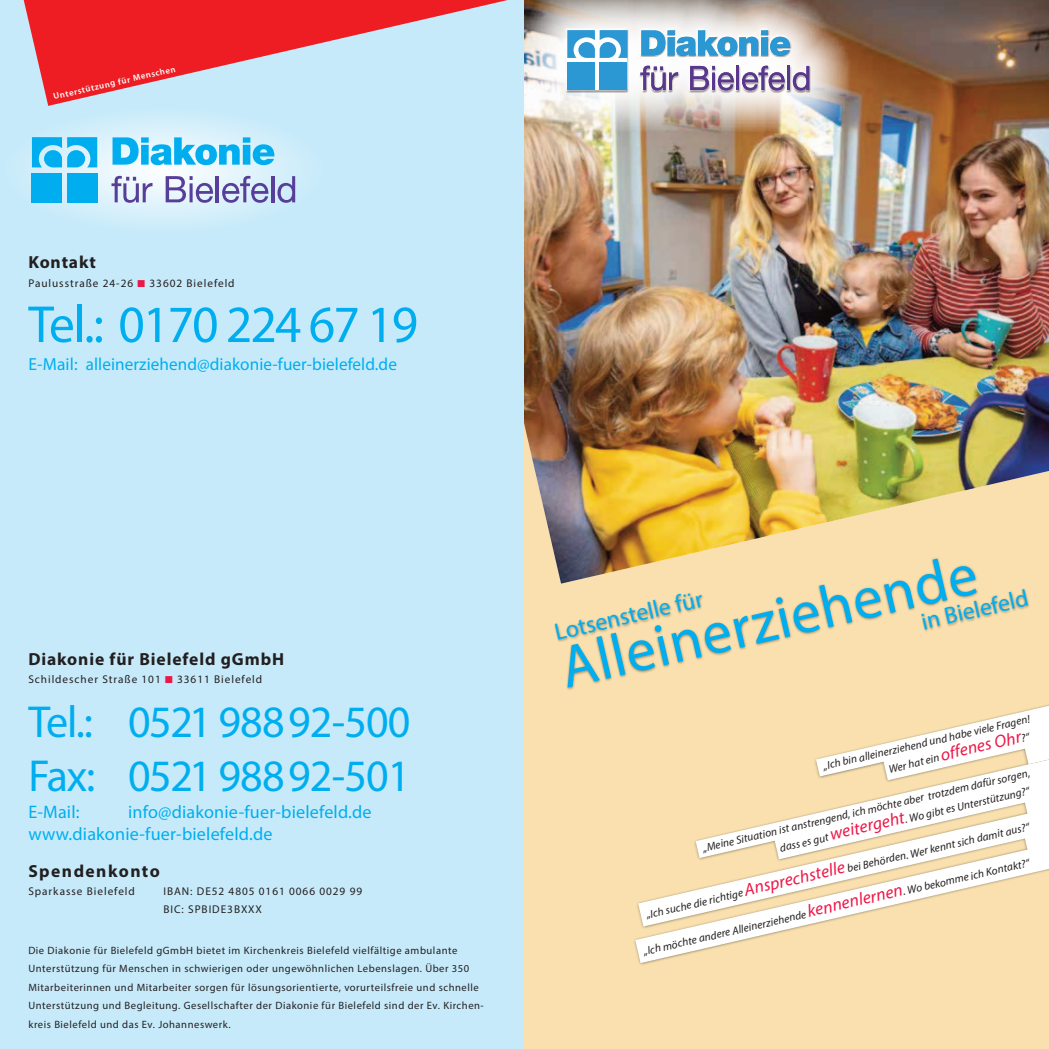
<style>
.page{position:relative;width:1049px;height:1049px;background:#fff}
.page>*{position:absolute;margin:0;border:0;box-sizing:border-box;transform-origin:0 0}
.t1{font:60px "Myriad Pro";color:#00aeef}
.t2{font:52.5px "Myriad Pro";letter-spacing:-.035em;color:#00aeef}
.t3{font:45px "Myriad Pro";letter-spacing:-.02em;color:#00aeef}
.t4{font:23.75px "Myriad Pro";color:#00aeef}
.t5{font:18.12px "Myriad Pro";letter-spacing:.01em;color:#00aeef}
.t6{font:17.5px "Myriad Pro";letter-spacing:.005em;color:#00aeef}
.t7{font:700 17.5px "Myriad Pro";letter-spacing:.05em;color:#231f20}
.t8{font:700 17.5px "Myriad Pro";letter-spacing:.085em;color:#231f20}
.t9{font:italic 11.25px "Myriad Pro";color:#231f20}
.t10{font:11.25px "Myriad Pro";letter-spacing:.085em;color:#231f20}
.t11{font:10.62px/18.5px "Myriad Pro";letter-spacing:.05em;color:#231f20}
.t12{font:600 8.75px "Myriad Pro";color:#fff}
.s1{color:#ed1747}
.s2{font-size:17.5px;color:#ed1747}
</style>
<div class="page">
<div style="left:0;top:0;width:524px;height:1049px;background:#c6eafa"></div>
<svg style="left:31px;top:119px;width:265px;height:103px"></svg>
<svg style="left:113px;top:137px;width:161px;height:28px;background:#63ccf4"></svg>
<svg style="left:111px;top:176px;width:41px;height:27px"></svg>
<svg style="left:166px;top:176px;width:47px;height:27px"></svg>
<hr style="left:216px;top:176px;width:3px;height:26px;background:#573e99">
<svg style="left:222px;top:176px;width:47px;height:27px"></svg>
<hr style="left:271px;top:176px;width:3px;height:26px;background:#573e99">
<svg style="left:277px;top:176px;width:18px;height:27px"></svg>
<svg style="left:32px;top:137px;width:65px;height:30px;background:#3dc0f2"></svg>
<div style="left:32px;top:173px;width:30px;height:29px;background:#00aeef"></div>
<div style="left:67px;top:173px;width:30px;height:29px;background:#00aeef"></div>
<img style="left:524px;top:0;width:525px;height:470px">
<svg style="left:524px;top:0;width:331px;height:137px;background:#b19980"></svg>
<img style="left:525px;top:0;width:326px;height:133px">
<div style="left:558px;top:23px;width:258px;height:76px;background:#fff;opacity:.2"></div>
<svg style="left:567px;top:58px;width:60px;height:32px"></svg>
<svg style="left:641px;top:30px;width:149px;height:26px"></svg>
<svg style="left:640px;top:66px;width:38px;height:24px"></svg>
<svg style="left:690px;top:66px;width:44px;height:24px"></svg>
<hr style="left:736px;top:66px;width:3px;height:24px;background:#5a368d">
<svg style="left:742px;top:66px;width:43px;height:24px"></svg>
<hr style="left:787px;top:66px;width:3px;height:24px;background:#5a368d">
<svg style="left:793px;top:66px;width:16px;height:24px"></svg>
<svg style="left:567px;top:30px;width:60px;height:28px"></svg>
<div style="left:567px;top:63px;width:28px;height:27px;background:#2b98d4"></div>
<div style="left:600px;top:63px;width:27px;height:27px;background:#2b98d4"></div>
<svg style="left:696px;top:837px;width:330px;height:5px"></svg>
<svg style="left:635px;top:842px;width:414px;height:121px;fill:#f9e0ae"></svg>
<img style="left:524px;top:470px;width:525px;height:367px">
<img style="left:524px;top:467px;width:489px;height:242px">
<svg style="left:23px;top:0;width:531px;height:106px"></svg>
<p class="t12" style="left:52px;top:92px;width:126px;rotate:-13deg">Unterstützung für Menschen</p>
<p class="t7" style="left:28px;top:256px;width:69px">Kontakt</p>
<p class="t10" style="left:28px;top:279px;width:208px">Paulusstraße 24-26 <span class="s1">■</span> 33602 Bielefeld</p>
<p class="t2" style="left:28px;top:305px;width:391px">Tel.: 0170 224 67 19</p>
<p class="t6" style="left:28px;top:358px;width:370px">E-Mail: alleinerziehend@diakonie-fuer-bielefeld.de</p>
<p class="t7" style="left:28px;top:652px;width:257px">Diakonie für Bielefeld gGmbH</p>
<p class="t10" style="left:28px;top:675px;width:235px">Schildescher Straße 101 <span class="s1">■</span> 33611 Bielefeld</p>
<p class="t3" style="left:28px;top:705px;width:384px">Tel.: 0521 98892-500</p>
<p class="t3" style="left:28px;top:759px;width:384px">Fax: 0521 98892-501</p>
<p class="t5" style="left:28px;top:805px;width:53px">E-Mail:</p>
<p class="t5" style="left:128px;top:805px;width:245px">info@diakonie-fuer-bielefeld.de</p>
<p class="t5" style="left:28px;top:827px;width:246px">www.diakonie-fuer-bielefeld.de</p>
<p class="t8" style="left:28px;top:864px;width:133px">Spendenkonto</p>
<p class="t10" style="left:28px;top:887px;width:108px">Sparkasse Bielefeld</p>
<p class="t10" style="left:163px;top:887px;width:200px">IBAN: DE52 4805 0161 0066 0029 99</p>
<p class="t10" style="left:163px;top:905px;width:100px">BIC: SPBIDE3BXXX</p>
<p class="t11" style="left:28px;top:942px;width:457px">Die Diakonie für Bielefeld gGmbH bietet im Kirchenkreis Bielefeld vielfältige ambulante Unterstützung für Menschen in schwierigen oder ungewöhnlichen Lebenslagen. Über 350<br>Mitarbeiterinnen und Mitarbeiter sorgen für lösungsorientierte, vorurteilsfreie und schnelle Unterstützung und Begleitung. Gesellschafter der Diakonie für Bielefeld sind der Ev. Kirchen&shy;kreis Bielefeld und das Ev. Johanneswerk.</p>
<p class="t1" style="left:556px;top:646px;width:427px;rotate:-13deg">Alleinerziehende</p>
<p class="t4" style="left:920px;top:613px;width:111px;rotate:-13deg">in Bielefeld</p>
<p class="t4" style="left:553px;top:624px;width:153px;rotate:-13deg">Lotsenstelle für</p>
<p class="t9" style="left:822px;top:762px;width:213px;rotate:-13deg">„Ich bin alleinerziehend und habe viele Fragen!</p>
<p class="t9" style="left:888px;top:765px;width:146px;rotate:-13deg">Wer hat ein <span class="s2">offenes Ohr</span>?“</p>
<p class="t9" style="left:702px;top:843px;width:337px;rotate:-13deg">„Meine Situation ist anstrengend, ich möchte aber trotzdem dafür sorgen,</p>
<p class="t9" style="left:779px;top:844px;width:257px;rotate:-13deg">dass es gut <span class="s2">weitergeht</span>. Wo gibt es Unterstützung?“</p>
<p class="t9" style="left:645px;top:910px;width:394px;rotate:-13deg">„Ich suche die richtige <span class="s2">Ansprechstelle</span> bei Behörden. Wer kennt sich damit aus?“</p>
<p class="t9" style="left:643px;top:947px;width:397px;rotate:-13deg">„Ich möchte andere Alleinerziehende <span class="s2">kennenlernen</span>. Wo bekomme ich Kontakt?“</p>
</div>
